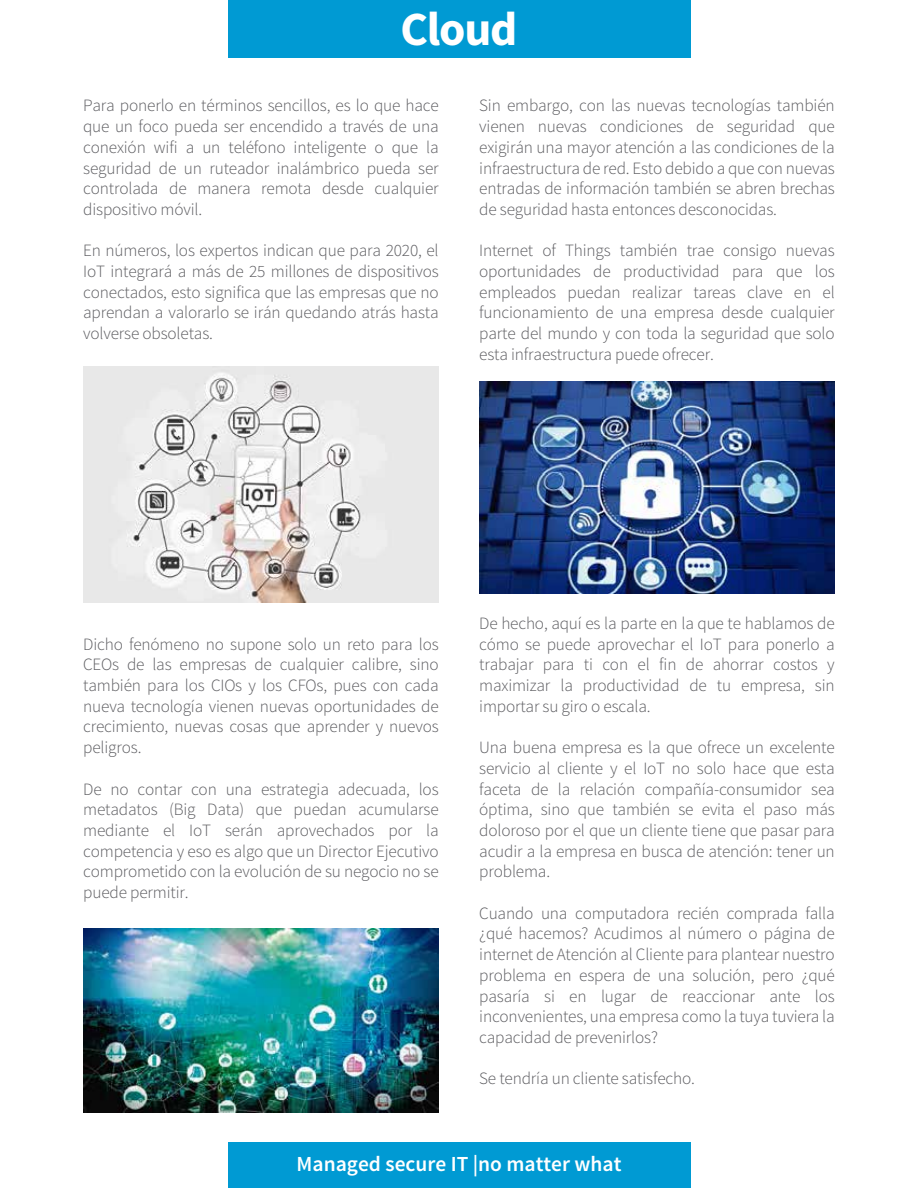
<style>
.page{position:relative;width:918px;height:1188px;background:#fff}
.page>*{position:absolute;margin:0;border:0;box-sizing:border-box;transform-origin:0 0}
.t1{font:700 47.55px "Source Sans Pro";letter-spacing:-.025em;color:#fff}
.t2{font:600 21.45px "Source Sans Pro";color:#fff}
.t3{font:300 17.25px/20.7px "Source Sans Pro";letter-spacing:-.01em;color:#5b5b5f;text-align:justify}
</style>
<div class="page">
<div style="left:228px;top:0;width:462px;height:57px;background:#009ad3"></div>
<div style="left:228px;top:1143px;width:462px;height:45px;background:#009ad3"></div>
<img style="left:83px;top:366px;width:356px;height:237px">
<img style="left:83px;top:928px;width:356px;height:185px">
<img style="left:479px;top:381px;width:356px;height:213px">
<h1 class="t1" style="left:400px;top:-2px;width:119px">Cloud</h1>
<p class="t3" style="left:83px;top:95px;width:357px">Para ponerlo en términos sencillos, es lo que hace que un foco pueda ser encendido a través de una conexión wifi a un teléfono inteligente o que la seguridad de un ruteador inalámbrico pueda ser controlada de manera remota desde cualquier dispositivo móvil.</p>
<p class="t3" style="left:83px;top:240px;width:357px">En números, los expertos indican que para 2020, el IoT integrará a más de 25 millones de dispositivos conectados, esto significa que las empresas que no aprendan a valorarlo se irán quedando atrás hasta volverse obsoletas.</p>
<p class="t3" style="left:479px;top:95px;width:357px">Sin embargo, con las nuevas tecnologías también vienen nuevas condiciones de seguridad que exigirán una mayor atención a las condiciones de la infraestructura de red. Esto debido a que con nuevas entradas de información también se abren brechas de seguridad hasta entonces desconocidas.</p>
<p class="t3" style="left:479px;top:240px;width:357px">Internet of Things también trae consigo nuevas oportunidades de productividad para que los empleados puedan realizar tareas clave en el funcionamiento de una empresa desde cualquier parte del mundo y con toda la seguridad que solo esta infraestructura puede ofrecer.</p>
<p class="t3" style="left:83px;top:634px;width:357px">Dicho fenómeno no supone solo un reto para los CEOs de las empresas de cualquier calibre, sino también para los CIOs y los CFOs, pues con cada nueva tecnología vienen nuevas oportunidades de crecimiento, nuevas cosas que aprender y nuevos peligros.</p>
<p class="t3" style="left:83px;top:779px;width:357px">De no contar con una estrategia adecuada, los metadatos (Big Data) que puedan acumularse mediante el IoT serán aprovechados por la competencia y eso es algo que un Director Ejecutivo comprometido con la evolución de su negocio no se puede permitir.</p>
<p class="t3" style="left:479px;top:613px;width:357px">De hecho, aquí es la parte en la que te hablamos de cómo se puede aprovechar el IoT para ponerlo a trabajar para ti con el fin de ahorrar costos y maximizar la productividad de tu empresa, sin importar su giro o escala.</p>
<p class="t3" style="left:479px;top:737px;width:357px">Una buena empresa es la que ofrece un excelente servicio al cliente y el IoT no solo hace que esta faceta de la relación compañía-consumidor sea óptima, sino que también se evita el paso más doloroso por el que un cliente tiene que pasar para acudir a la empresa en busca de atención: tener un problema.</p>
<p class="t3" style="left:479px;top:903px;width:357px">Cuando una computadora recién comprada falla ¿qué hacemos? Acudimos al número o página de internet de Atención al Cliente para plantear nuestro problema en espera de una solución, pero ¿qué pasaría si en lugar de reaccionar ante los inconvenientes, una empresa como la tuya tuviera la capacidad de prevenirlos?</p>
<p class="t3" style="left:479px;top:1068px;width:217px">Se tendría un cliente satisfecho.</p>
<p class="t2" style="left:297px;top:1151px;width:326px">Managed secure IT |no matter what</p>
</div>
